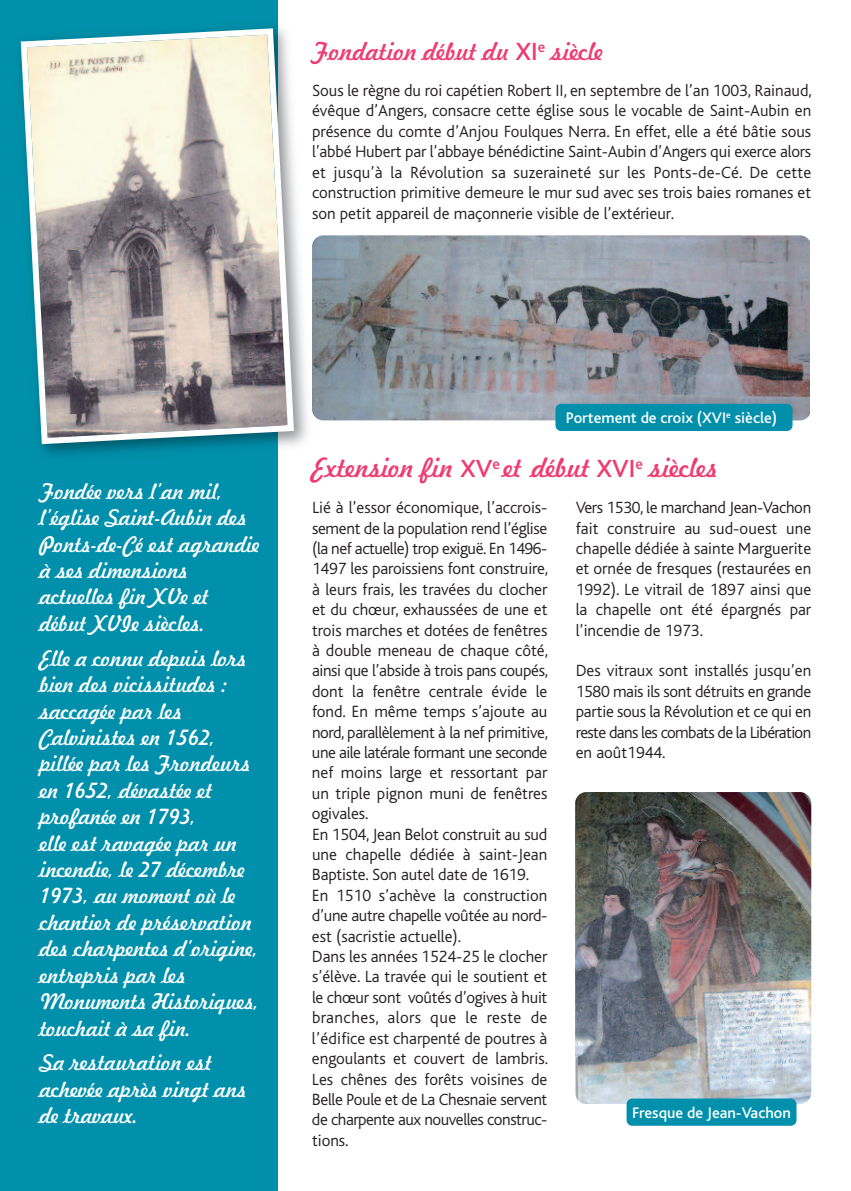
<style>
.page{position:relative;width:851px;height:1191px;background:#fff}
.page>*{position:absolute;margin:0;border:0;box-sizing:border-box;transform-origin:0 0}
.t1{font:26px "Freehand 521 BT Regular C";color:#ef3b70}
.t2{font:24px "Freehand 521 BT Regular C";color:#ef3b70}
.t3{font:21px/26.4px "Freehand 521 BT Regular C";color:#fff}
.t4{font:300 17px/20.4px "Bliss";color:#231f20;text-align:justify}
.t5{font:500 16px "Bliss";color:#fff}
.s1{font-family:"Bliss";font-weight:500;font-size:26px}
.s2{font-family:"Bliss";font-weight:500}
</style>
<div class="page">
<div style="left:0;top:0;width:278px;height:1191px;background:#0090ab"></div>
<img style="left:312px;top:235px;width:497px;height:185px;border-radius:11px">
<img style="left:575px;top:792px;width:236px;height:312px;border-radius:11px">
<img style="left:297px;top:236px;width:23px;height:209px">
<img style="left:312px;top:306px;width:6px;height:113px">
<svg style="left:18px;top:25px;width:279px;height:422px;background:#aeb5b2"></svg>
<div style="left:555px;top:404px;width:237px;height:27px;background:#0090ab;border-radius:6px"></div>
<div style="left:626px;top:1098px;width:170px;height:27px;background:#0090ab;border-radius:6px"></div>
<h2 class="t2" style="left:312px;top:42px;width:293px">Fondation début du <span class="s1">XI</span><sup>e</sup> siècle</h2>
<p class="t4" style="left:312px;top:82px;width:501px">Sous le règne du roi capétien Robert II, en septembre de l’an 1003, Rainaud, évêque d’Angers, consacre cette église sous le vocable de Saint-Aubin en présence du comte d’Anjou Foulques Nerra. En effet, elle a été bâtie sous l’abbé Hubert par l’abbaye bénédictine Saint-Aubin d’Angers qui exerce alors et jusqu’à la Révolution sa suzeraineté sur les Ponts-de-Cé. De cette construction primitive demeure le mur sud avec ses trois baies romanes et son petit appareil de maçonnerie visible de l’extérieur.</p>
<p class="t3" style="left:40px;top:480px;width:222px">Fondée vers l’an mil, l’église Saint-Aubin des<br>Ponts-de-Cé est agrandie à ses dimensions actuelles fin XVe et début XVIe siècles.</p>
<p class="t3" style="left:40px;top:647px;width:221px">Elle a connu depuis lors bien des vicissitudes : saccagée par les<br>Calvinistes en 1562, pillée par les Frondeurs en 1652, dévastée et profanée en 1793,<br>elle est ravagée par un incendie, le 27 décembre<br>1973, au moment où le chantier de préservation des charpentes d’origine, entrepris par les<br>Monuments Historiques, touchait à sa fin.</p>
<p class="t3" style="left:40px;top:1052px;width:209px">Sa restauration est achevée après vingt ans de travaux.</p>
<p class="t5" style="left:566px;top:413px;width:213px">Portement de croix (XVI<sup>e</sup> siècle)</p>
<h1 class="t1" style="left:312px;top:457px;width:407px">Extension fin <span class="s2">XV</span><sup>e</sup> et début <span class="s2">XVI</span><sup>e</sup> siècles</h1>
<p class="t4" style="left:312px;top:499px;width:237px;text-align:left">Lié à l’essor économique, l’accrois&shy;sement de la population rend l’église (la nef actuelle) trop exiguë. En 1496- 1497 les paroissiens font construire, à leurs frais, les travées du clocher et du chœur, exhaussées de une et trois marches et dotées de fenêtres à double meneau de chaque côté, ainsi que l’abside à trois pans coupés, dont la fenêtre centrale évide le fond. En même temps s’ajoute au nord, parallèlement à la nef primitive, une aile latérale formant une seconde nef moins large et ressortant par un triple pignon muni de fenêtres ogivales.<br>En 1504, Jean Belot construit au sud une chapelle dédiée à saint-Jean Baptiste. Son autel date de 1619.<br>En 1510 s’achève la construction d’une autre chapelle voûtée au nord&shy;est (sacristie actuelle).<br>Dans les années 1524-25 le clocher s’élève. La travée qui le soutient et le chœur sont voûtés d’ogives à huit branches, alors que le reste de l’édifice est charpenté de poutres à engoulants et couvert de lambris.<br>Les chênes des forêts voisines de Belle Poule et de La Chesnaie servent de charpente aux nouvelles construc&shy;tions.</p>
<p class="t4" style="left:575px;top:499px;width:237px">Vers 1530, le marchand Jean-Vachon fait construire au sud-ouest une chapelle dédiée à sainte Marguerite et ornée de fresques (restaurées en 1992). Le vitrail de 1897 ainsi que la chapelle ont été épargnés par l’incendie de 1973.</p>
<p class="t4" style="left:575px;top:662px;width:237px">Des vitraux sont installés jusqu’en 1580 mais ils sont détruits en grande partie sous la Révolution et ce qui en reste dans les combats de la Libération en août1944.</p>
<p class="t5" style="left:632px;top:1107px;width:160px">Fresque de Jean-Vachon</p>
</div>
